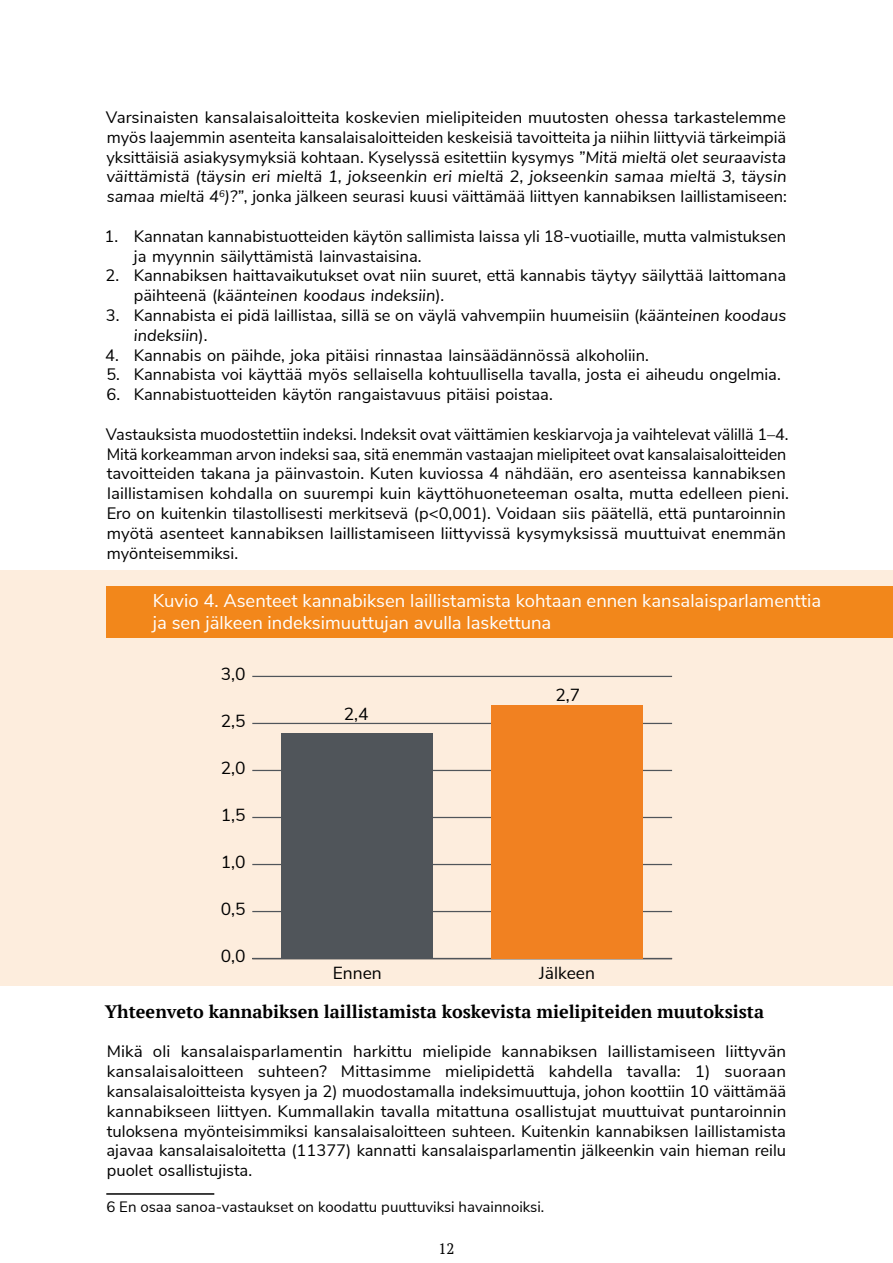
<style>
.page{position:relative;width:893px;height:1263px;background:#fff}
.page>*{position:absolute;margin:0;border:0;box-sizing:border-box;transform-origin:0 0}
.t1{font:18.45px/22.2px "Nunito Sans";color:#fff}
.t2{font:700 18px "PT Serif";color:#000}
.t3{font:17.4px "Nunito Sans";color:#000}
.t4{font:16.5px/19.8px "Nunito Sans";color:#000}
.t5{font:15px "Nunito Sans";color:#000}
.t6{font:15px "PT Serif";color:#000}
.s1{font-style:italic}
</style>
<div class="page">
<hr style="left:106px;top:1193px;width:108px;height:2px;background:#000">
<div style="left:0;top:570px;width:893px;height:415px;background:#fdeddd"></div>
<hr style="left:252px;top:958px;width:420px;height:1px;background:#50555a">
<hr style="left:252px;top:911px;width:420px;height:1px;background:#50555a">
<hr style="left:252px;top:864px;width:420px;height:1px;background:#50555a">
<hr style="left:252px;top:817px;width:420px;height:1px;background:#50555a">
<hr style="left:252px;top:770px;width:420px;height:1px;background:#50555a">
<hr style="left:252px;top:723px;width:420px;height:1px;background:#50555a">
<hr style="left:252px;top:676px;width:420px;height:1px;background:#50555a">
<div style="left:282px;top:733px;width:151px;height:225px;background:#50555a"></div>
<div style="left:492px;top:705px;width:151px;height:253px;background:#f18121"></div>
<div style="left:106px;top:586px;width:787px;height:51px;background:#f2871b"></div>
<p class="t4" style="left:106px;top:106px;width:683px;text-align:justify">Varsinaisten kansalaisaloitteita koskevien mielipiteiden muutosten ohessa tarkastelemme myös laajemmin asenteita kansalaisaloitteiden keskeisiä tavoitteita ja niihin liittyviä tärkeimpiä yksittäisiä asiakysymyksiä kohtaan. Kyselyssä esitettiin kysymys <span class="s1">”Mitä mieltä olet seuraavista väittämistä (täysin eri mieltä 1, jokseenkin eri mieltä 2, jokseenkin samaa mieltä 3, täysin samaa mieltä 4</span><sup>6</sup><span class="s1">)?”</span>, jonka jälkeen seurasi kuusi väittämää liittyen kannabiksen laillistamiseen:</p>
<p class="t4" style="left:134px;top:225px;width:654px;text-indent:-29px">1. Kannatan kannabistuotteiden käytön sallimista laissa yli 18-vuotiaille, mutta valmistuksen ja myynnin säilyttämistä lainvastaisina.</p>
<p class="t4" style="left:134px;top:265px;width:654px;text-indent:-28px">2. Kannabiksen haittavaikutukset ovat niin suuret, että kannabis täytyy säilyttää laittomana päihteenä (<span class="s1">käänteinen koodaus indeksiin</span>).</p>
<p class="t4" style="left:134px;top:304px;width:654px;text-indent:-28px">3. Kannabista ei pidä laillistaa, sillä se on väylä vahvempiin huumeisiin (<span class="s1">käänteinen koodaus indeksiin</span>).</p>
<p class="t4" style="left:105px;top:344px;width:545px">4. Kannabis on päihde, joka pitäisi rinnastaa lainsäädännössä alkoholiin.</p>
<p class="t4" style="left:106px;top:364px;width:676px">5. Kannabista voi käyttää myös sellaisella kohtuullisella tavalla, josta ei aiheudu ongelmia.</p>
<p class="t4" style="left:107px;top:384px;width:448px">6. Kannabistuotteiden käytön rangaistavuus pitäisi poistaa.</p>
<p class="t4" style="left:106px;top:423px;width:684px">Vastauksista muodostettiin indeksi. Indeksit ovat väittämien keskiarvoja ja vaihtelevat välillä 1–4.<br>Mitä korkeamman arvon indeksi saa, sitä enemmän vastaajan mielipiteet ovat kansalaisaloitteiden tavoitteiden takana ja päinvastoin. Kuten kuviossa 4 nähdään, ero asenteissa kannabiksen laillistamisen kohdalla on suurempi kuin käyttöhuoneteeman osalta, mutta edelleen pieni.<br>Ero on kuitenkin tilastollisesti merkitsevä (p&lt;0,001). Voidaan siis päätellä, että puntaroinnin myötä asenteet kannabiksen laillistamiseen liittyvissä kysymyksissä muuttuivat enemmän myönteisemmiksi.</p>
<p class="t1" style="left:153px;top:588px;width:670px">Kuvio 4. Asenteet kannabiksen laillistamista kohtaan ennen kansalaisparlamenttia ja sen jälkeen indeksimuuttujan avulla laskettuna</p>
<p class="t3" style="left:221px;top:661px;width:26px">3,0</p>
<p class="t3" style="left:221px;top:708px;width:26px">2,5</p>
<p class="t3" style="left:221px;top:755px;width:26px">2,0</p>
<p class="t3" style="left:221px;top:802px;width:26px">1,5</p>
<p class="t3" style="left:221px;top:849px;width:26px">1,0</p>
<p class="t3" style="left:221px;top:896px;width:26px">0,5</p>
<p class="t3" style="left:221px;top:943px;width:26px">0,0</p>
<p class="t3" style="left:344px;top:701px;width:26px">2,4</p>
<p class="t3" style="left:555px;top:682px;width:26px">2,7</p>
<p class="t3" style="left:333px;top:960px;width:51px">Ennen</p>
<p class="t3" style="left:539px;top:960px;width:57px">Jälkeen</p>
<p class="t2" style="left:105px;top:999px;width:661px">Yhteenveto kannabiksen laillistamista koskevista mielipiteiden muutoksista</p>
<p class="t4" style="left:107px;top:1041px;width:681px;text-align:justify">Mikä oli kansalaisparlamentin harkittu mielipide kannabiksen laillistamiseen liittyvän kansalaisaloitteen suhteen? Mittasimme mielipidettä kahdella tavalla: 1) suoraan kansalaisaloitteista kysyen ja 2) muodostamalla indeksimuuttuja, johon koottiin 10 väittämää kannabikseen liittyen. Kummallakin tavalla mitattuna osallistujat muuttuivat puntaroinnin tuloksena myönteisimmiksi kansalaisaloitteen suhteen. Kuitenkin kannabiksen laillistamista ajavaa kansalaisaloitetta (11377) kannatti kansalaisparlamentin jälkeenkin vain hieman reilu puolet osallistujista.</p>
<p class="t5" style="left:106px;top:1196px;width:439px">6 En osaa sanoa-vastaukset on koodattu puuttuviksi havainnoiksi.</p>
<p class="t6" style="left:438px;top:1239px;width:17px">12</p>
</div>
